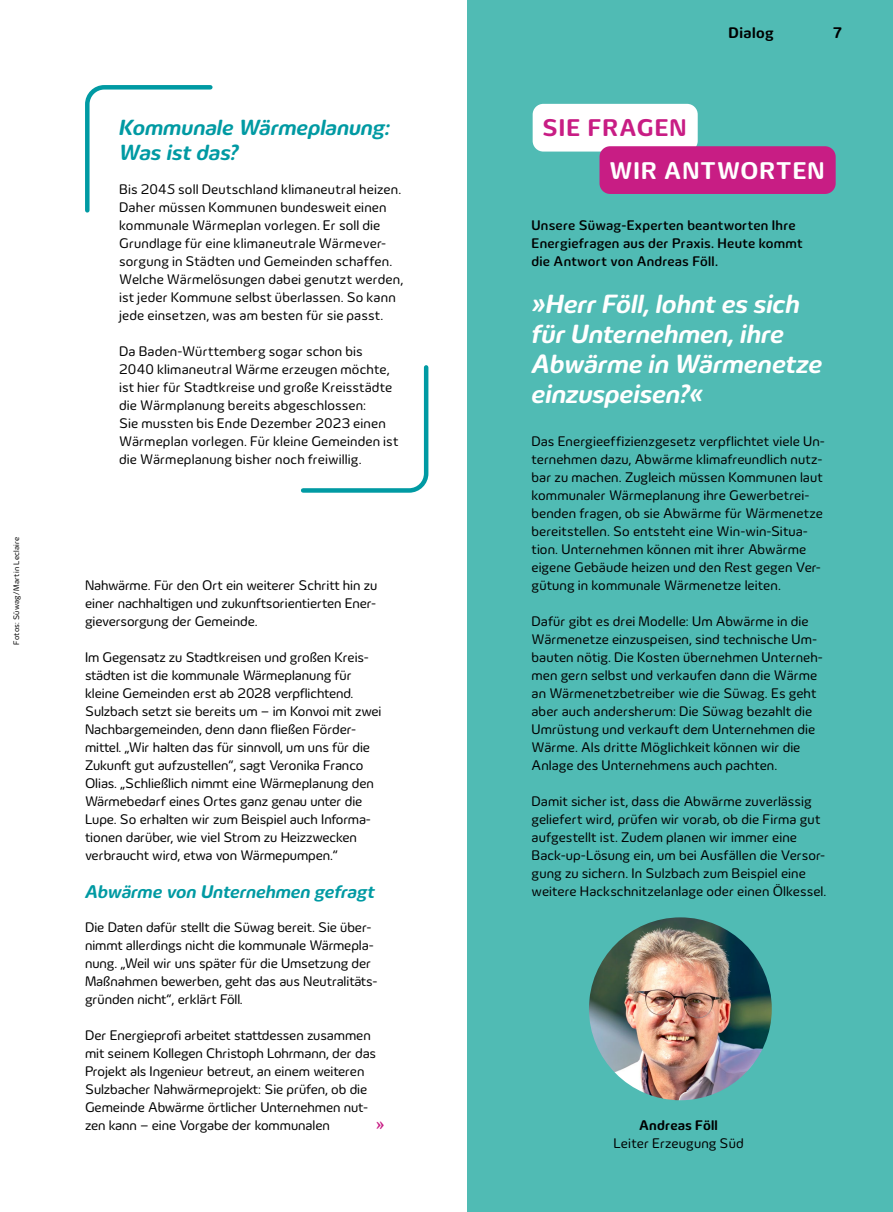
<style>
.page{position:relative;width:893px;height:1212px;background:#fff}
.page>*{position:absolute;margin:0;border:0;box-sizing:border-box;transform-origin:0 0}
.Zitat_18_20pt{font:italic 700 27px/30px "Innogy";color:#fff}
.Dachzeilen_Rubrik_Antwort{font:700 24.75px "Innogy";letter-spacing:.04em;color:#fff}
.Dachzeilen_Rubrik_FRAGE{font:700 24.75px "Innogy";letter-spacing:.04em;color:#c81d84}
.Minihead_15_17pt{font:italic 700 22.5px/25.5px "Innogy";color:#009aa3}
.Zwiti{font:italic 700 18.75px "Innogy";letter-spacing:-.005em;color:#009aa3}
.Body_9_5_12pt{font:500 16.5px "Innogy";color:#c81d84}
.t1{font:700 15.75px "Innogy";letter-spacing:.03em;color:#000}
.Body_9_5_12pt-2{font:14.25px/18px "Innogy";letter-spacing:-.005em;color:#000}
.Body_9_5_mit_Leerzeile{font:14.25px/18px "Innogy";letter-spacing:.01em;color:#000}
.Body_9_5_12pt-3{font:500 14.25px/18px "Innogy";letter-spacing:.01em;color:#000}
.Infos_zu_Person_unter_Bild_Zitat{font:14.25px/18px "Innogy";letter-spacing:.005em;color:#000;text-align:center}
.Bildnachweis{font:8.25px "Innogy";letter-spacing:.03em;color:#000}
.s1{font-weight:700}
</style>
<div class="page">
<div style="left:468px;top:0;width:425px;height:1212px;background:#50bbb4"></div>
<img style="left:589px;top:917px;width:183px;height:183px;border-radius:91px">
<div style="left:533px;top:104px;width:165px;height:48px;background:#fff;border-radius:11px"></div>
<div style="left:599px;top:146px;width:237px;height:48px;background:#c81d84;border-radius:11px"></div>
<svg style="left:85px;top:85px;width:128px;height:128px"></svg>
<svg style="left:301px;top:365px;width:128px;height:128px"></svg>
<p class="Bildnachweis" style="left:12px;top:645px;width:110px;rotate:-90deg">Fotos: Süwag/Martin Leclaire</p>
<p class="Minihead_15_17pt" style="left:119px;top:114px;width:272px">Kommunale Wärmeplanung:<br>Was ist das?</p>
<p class="Body_9_5_mit_Leerzeile" style="left:119px;top:180px;width:286px">Bis 2045 soll Deutschland klimaneutral heizen.<br>Daher müssen Kommunen bundesweit einen kommunale Wärmeplan vorlegen. Er soll die Grundlage für eine klimaneutrale Wärmever&shy;sorgung in Städten und Gemeinden schaffen.<br>Welche Wärmelösungen dabei genutzt werden, ist jeder Kommune selbst überlassen. So kann jede einsetzen, was am besten für sie passt.</p>
<p class="Body_9_5_mit_Leerzeile" style="left:119px;top:342px;width:281px">Da Baden-Württemberg sogar schon bis 2040 klimaneutral Wärme erzeugen möchte, ist hier für Stadtkreise und große Kreisstädte die Wärmplanung bereits abgeschlossen:<br>Sie mussten bis Ende Dezember 2023 einen Wärmeplan vorlegen. Für kleine Gemeinden ist die Wärmeplanung bisher noch freiwillig.</p>
<p class="Body_9_5_12pt-2" style="left:85px;top:576px;width:294px;text-align:justify">Nahwärme. Für den Ort ein weiterer Schritt hin zu einer nachhaltigen und zukunftsorientierten Ener&shy;gieversorgung der Gemeinde.</p>
<p class="Body_9_5_12pt-2" style="left:85px;top:648px;width:298px">Im Gegensatz zu Stadtkreisen und großen Kreis&shy;städten ist die kommunale Wärmeplanung für kleine Gemeinden erst ab 2028 verpflichtend.<br>Sulzbach setzt sie bereits um – im Konvoi mit zwei Nachbargemeinden, denn dann fließen Förder&shy;mittel. „Wir halten das für sinnvoll, um uns für die Zukunft gut aufzustellen“, sagt Veronika Franco Olias. „Schließlich nimmt eine Wärmeplanung den Wärmebedarf eines Ortes ganz genau unter die Lupe. So erhalten wir zum Beispiel auch Informa&shy;tionen darüber, wie viel Strom zu Heizzwecken verbraucht wird, etwa von Wärmepumpen.“</p>
<p class="Zwiti" style="left:85px;top:880px;width:291px">Abwärme von Unternehmen gefragt</p>
<p class="Body_9_5_12pt-2" style="left:85px;top:918px;width:294px">Die Daten dafür stellt die Süwag bereit. Sie über&shy;nimmt allerdings nicht die kommunale Wärmepla&shy;nung. „Weil wir uns später für die Umsetzung der Maßnahmen bewerben, geht das aus Neutralitäts&shy;gründen nicht“, erklärt Föll.</p>
<p class="Body_9_5_12pt-2" style="left:85px;top:1026px;width:293px">Der Energieprofi arbeitet stattdessen zusammen mit seinem Kollegen Christoph Lohrmann, der das Projekt als Ingenieur betreut, an einem weiteren Sulzbacher Nahwärmeprojekt: Sie prüfen, ob die Gemeinde Abwärme örtlicher Unternehmen nut&shy;zen kann – eine Vorgabe der kommunalen</p>
<p class="Body_9_5_12pt" style="left:376px;top:1115px;width:10px">»</p>
<p class="t1" style="left:728px;top:24px;width:47px">Dialog</p>
<p class="t1" style="left:833px;top:24px;width:11px">7</p>
<p class="Dachzeilen_Rubrik_FRAGE" style="left:543px;top:113px;width:145px">SIE FRAGEN</p>
<p class="Dachzeilen_Rubrik_Antwort" style="left:609px;top:156px;width:217px">WIR ANTWORTEN</p>
<p class="Body_9_5_12pt-3" style="left:531px;top:216px;width:273px">Unsere Süwag-Experten beantworten Ihre<br>Energiefragen aus der Praxis. Heute kommt die Antwort von Andreas Föll.</p>
<p class="Zitat_18_20pt" style="left:531px;top:289px;width:292px">»Herr Föll, lohnt es sich für Unternehmen, ihre<br>Abwärme in Wärmenetze einzuspeisen?«</p>
<p class="Body_9_5_12pt-2" style="left:531px;top:432px;width:295px">Das Energieeffizienzgesetz verpflichtet viele Un&shy;ternehmen dazu, Abwärme klimafreundlich nutz&shy;bar zu machen. Zugleich müssen Kommunen laut kommunaler Wärmeplanung ihre Gewerbetrei&shy;benden fragen, ob sie Abwärme für Wärmenetze bereitstellen. So entsteht eine Win-win-Situa&shy;tion. Unternehmen können mit ihrer Abwärme eigene Gebäude heizen und den Rest gegen Ver&shy;gütung in kommunale Wärmenetze leiten.</p>
<p class="Body_9_5_12pt-2" style="left:531px;top:612px;width:293px">Dafür gibt es drei Modelle: Um Abwärme in die Wärmenetze einzuspeisen, sind technische Um&shy;bauten nötig. Die Kosten übernehmen Unterneh&shy;men gern selbst und verkaufen dann die Wärme an Wärmenetzbetreiber wie die Süwag. Es geht aber auch andersherum: Die Süwag bezahlt die Umrüstung und verkauft dem Unternehmen die Wärme. Als dritte Möglichkeit können wir die Anlage des Unternehmens auch pachten.</p>
<p class="Body_9_5_12pt-2" style="left:531px;top:792px;width:296px">Damit sicher ist, dass die Abwärme zuverlässig geliefert wird, prüfen wir vorab, ob die Firma gut aufgestellt ist. Zudem planen wir immer eine Back-up-Lösung ein, um bei Ausfällen die Versor&shy;gung zu sichern. In Sulzbach zum Beispiel eine weitere Hackschnitzelanlage oder einen Ölkessel.</p>
<p class="Infos_zu_Person_unter_Bild_Zitat" style="left:613px;top:1116px;width:132px"><span class="s1">Andreas Föll<br></span>Leiter Erzeugung Süd</p>
</div>
